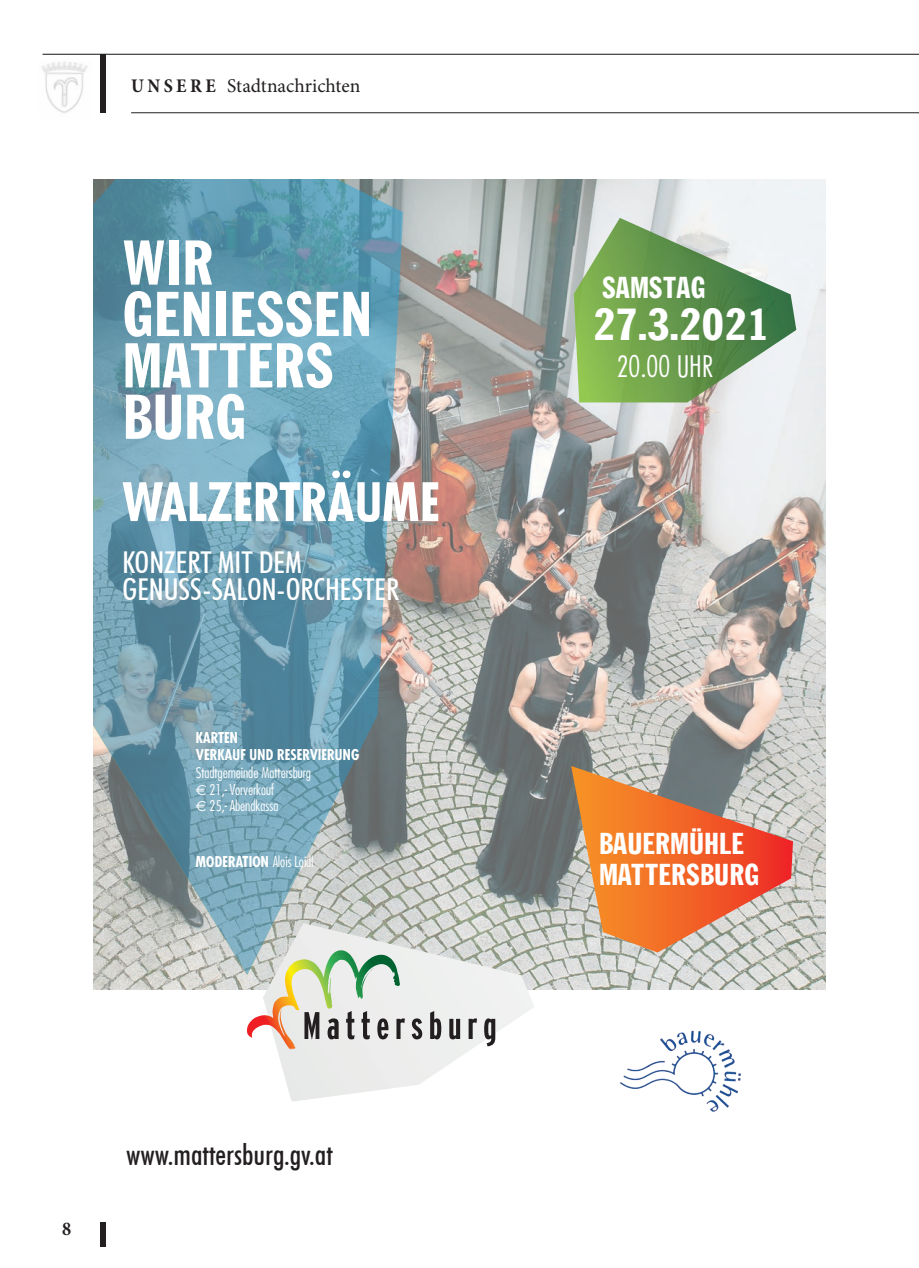
<style>
.page{position:relative;width:919px;height:1268px;background:#fff}
.page>*{position:absolute;margin:0;border:0;box-sizing:border-box;transform-origin:0 0}
.t1{font:expanded 60.3px/51.3px "Franklin Goth";color:#fff}
.t2{font:700 condensed 51.3px "Futura";color:#fff}
.t3{font:expanded 42.75px "Franklin Goth";color:#fff}
.t4{font:500 condensed 30.15px/27.9px "Futura BT";color:#fff}
.t5{font:500 condensed 29.4px "Futura BT";color:#231f20}
.t6{font:expanded 28.8px/31.7px "Franklin Goth";color:#fff}
.t7{font:300 condensed 28.8px "Futura";color:#fff}
.t8{font:19.5px "Minion Pro";color:#231f20}
.t9{font:700 condensed 19.5px "Minion Pro";color:#231f20}
.t10{font:300 condensed 14.55px/17.1px "Futura";color:#fff}
.t11{font:700 condensed 14.55px "Futura";color:#fff}
.s1{font-weight:700;font-stretch:condensed}
.s2{font-weight:700}
.s3{font-family:"Euro Sans";font-weight:400;font-stretch:normal}
.s4{font-weight:300}
</style>
<div class="page">
<img style="left:42px;top:61px;width:46px;height:52px">
<div style="left:100px;top:54px;width:6px;height:59px;background:#231f20"></div>
<hr style="left:131px;top:112px;width:787px;height:1px;background:#231f20">
<div style="left:100px;top:1222px;width:6px;height:24px;background:#231f20"></div>
<hr style="left:43px;top:54px;width:875px;height:1px;background:#231f20">
<img style="left:94px;top:180px;width:731px;height:808px">
<svg style="left:94px;top:180px;width:309px;height:794px;background:#739eaf"></svg>
<svg style="left:571px;top:765px;width:222px;height:187px;background:#d88a62"></svg>
<svg style="left:263px;top:922px;width:271px;height:179px"></svg>
<img style="left:285px;top:950px;width:55px;height:28px">
<svg style="left:304px;top:1010px;width:191px;height:36px;background:#b7b7b7"></svg>
<img style="left:620px;top:1030px;width:121px;height:81px">
<svg style="left:573px;top:218px;width:223px;height:184px"></svg>
<p class="t8" style="left:131px;top:73px;width:231px"><span class="s1">U N S E R E</span> Stadtnachrichten</p>
<p class="t1" style="left:123px;top:237px;width:251px">WIR<br>GENIESSEN<br>MATTERS<br>BURG</p>
<p class="t2" style="left:123px;top:468px;width:319px">WALZERTRÄUME</p>
<p class="t4" style="left:123px;top:547px;width:278px">KONZERT MIT DEM<br>GENUSS-SALON-ORCHESTER</p>
<p class="t10" style="left:196px;top:728px;width:165px"><span class="s2">KARTEN<br>VERKAUF UND RESERVIERUNG<br></span>Stadtgemeinde Mattersburg<br><span class="s3">€</span> 21,- Vorverkauf<br><span class="s3">€</span> 25,- Abendkassa</p>
<p class="t11" style="left:196px;top:852px;width:119px">MODERATION <span class="s4">Alois Loidl</span></p>
<p class="t9" style="left:62px;top:1214px;width:11px">8</p>
<p class="t5" style="left:126px;top:1136px;width:208px">www.mattersburg.gv.at</p>
<p class="t6" style="left:602px;top:272px;width:105px">SAMSTAG</p>
<p class="t3" style="left:592px;top:300px;width:178px">27.3.2021</p>
<p class="t7" style="left:616px;top:348px;width:97px">20.00 UHR</p>
<p class="t6" style="left:599px;top:827px;width:162px">BAUERMÜHLE<br>MATTERSBURG</p>
</div>
